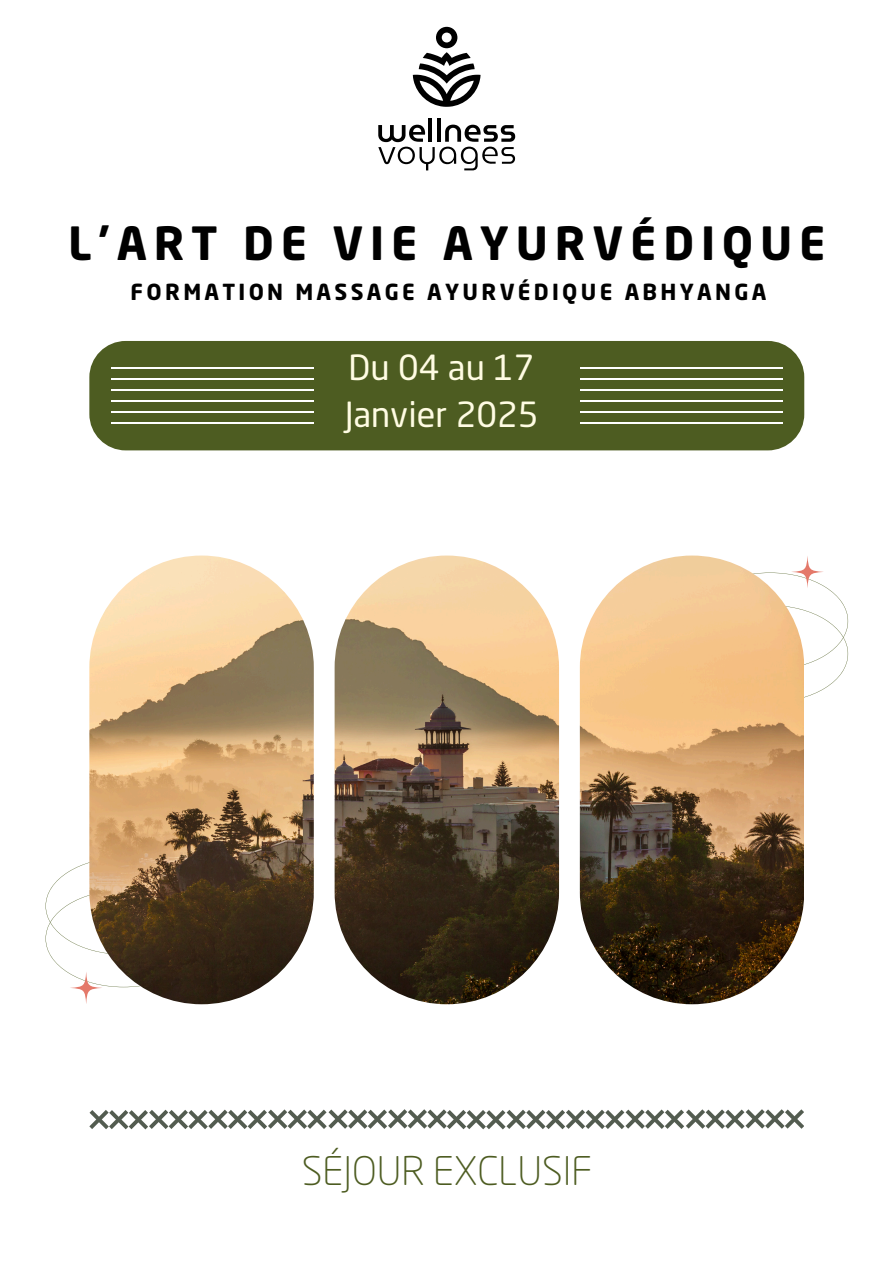
<style>
.page{position:relative;width:894px;height:1264px;background:#fff}
.page>*{position:absolute;margin:0;border:0;box-sizing:border-box;transform-origin:0 0}
.t1{font:700 45.3px "Neo Sans Pro";letter-spacing:.15em;color:#000}
.t2{font:300 39px "Neo Sans Pro";color:#4d5c21}
.t3{font:34.2px/47.2px "Neo Sans Pro";color:#fffce3}
.t4{font:700 21.9px "Neo Sans Pro";letter-spacing:.15em;color:#000}
</style>
<div class="page">
<svg style="left:46px;top:862px;width:95px;height:125px"></svg>
<svg style="left:70px;top:971px;width:32px;height:32px"></svg>
<img style="left:89px;top:555px;width:225px;height:449px;border-radius:112px">
<img style="left:334px;top:555px;width:225px;height:449px;border-radius:112px">
<svg style="left:751px;top:572px;width:96px;height:130px"></svg>
<svg style="left:790px;top:555px;width:33px;height:33px"></svg>
<img style="left:579px;top:555px;width:224px;height:449px;border-radius:112px">
<div style="left:89px;top:341px;width:715px;height:109px;background:#4d5c21;border-radius:36px"></div>
<hr style="left:112px;top:422px;width:202px;height:2px;background:#fff">
<hr style="left:112px;top:411px;width:202px;height:2px;background:#fff">
<hr style="left:112px;top:400px;width:202px;height:2px;background:#fff">
<hr style="left:112px;top:389px;width:202px;height:2px;background:#fff">
<hr style="left:112px;top:378px;width:202px;height:2px;background:#fff">
<hr style="left:112px;top:367px;width:202px;height:2px;background:#fff">
<hr style="left:579px;top:422px;width:202px;height:2px;background:#fff">
<hr style="left:579px;top:411px;width:202px;height:2px;background:#fff">
<hr style="left:579px;top:400px;width:202px;height:2px;background:#fff">
<hr style="left:579px;top:389px;width:202px;height:2px;background:#fff">
<hr style="left:579px;top:378px;width:202px;height:2px;background:#fff">
<hr style="left:579px;top:367px;width:202px;height:2px;background:#fff">
<svg style="left:89px;top:1109px;width:714px;height:20px"></svg>
<svg style="left:412px;top:27px;width:68px;height:80px"></svg>
<hr style="left:428px;top:118px;width:4px;height:24px;background:#000">
<svg style="left:437px;top:118px;width:3px;height:7px"></svg>
<svg style="left:378px;top:125px;width:137px;height:45px"></svg>
<p class="t1" style="left:68px;top:225px;width:758px">L’ART DE VIE AYURVÉDIQUE</p>
<p class="t4" style="left:130px;top:283px;width:637px">FORMATION MASSAGE AYURVÉDIQUE ABHYANGA</p>
<p class="t3" style="left:344px;top:347px;width:195px">Du 04 au 17<br>Janvier 2025</p>
<p class="t2" style="left:302px;top:1155px;width:291px">SÉJOUR EXCLUSIF</p>
</div>
